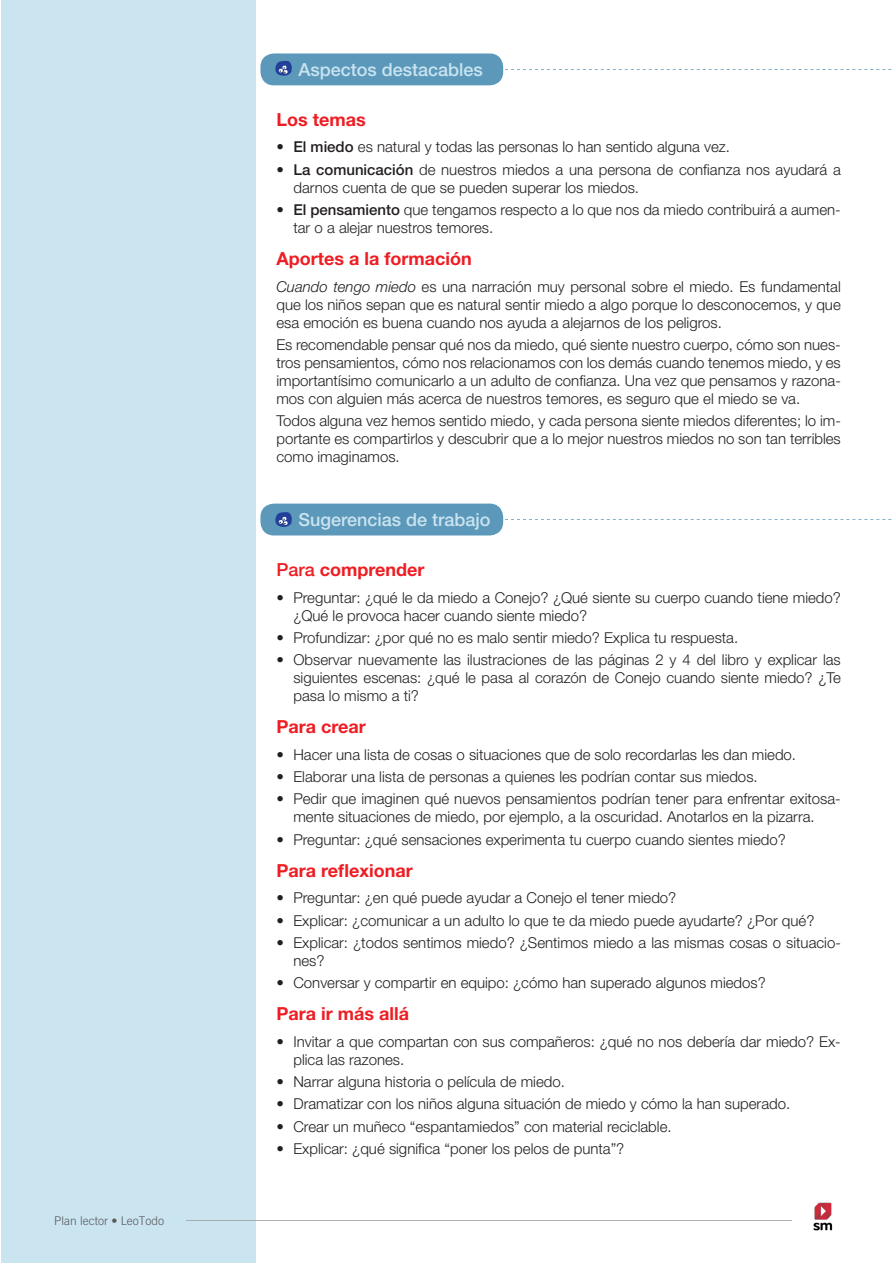
<style>
.page{position:relative;width:893px;height:1263px;background:#fff}
.page>*{position:absolute;margin:0;border:0;box-sizing:border-box;transform-origin:0 0}
.t1{font:700 18px "Helvetica Neue LT Std";color:#ee1d23}
.t2{font:500 18px "Helvetica Neue LT Std";color:#cae4f0}
.t3{font:300 15px/18px "Helvetica Neue LT Std";color:#231f20}
.t4{font:300 12px "Trade Gothic";color:#57585a}
.s1{font-weight:500}
.s2{font-style:italic}
</style>
<div class="page">
<div style="left:1px;top:0;width:254px;height:1263px;background:#cae4f0"></div>
<div style="left:260px;top:53px;width:243px;height:32px;background:#5b98ba;border-radius:14px"></div>
<svg style="left:275px;top:61px;width:616px;height:15px"></svg>
<div style="left:260px;top:504px;width:243px;height:31px;background:#5b98ba;border-radius:14px"></div>
<svg style="left:275px;top:512px;width:617px;height:15px"></svg>
<hr style="left:255px;top:1220px;width:536px;height:1px;background:#b1b2b5">
<hr style="left:186px;top:1220px;width:69px;height:1px;background:#a5abb1">
<img style="left:813px;top:1202px;width:20px;height:29px">
<p class="t4" style="left:54px;top:1213px;width:112px">Plan lector • LeoTodo</p>
<p class="t2" style="left:299px;top:59px;width:186px">Aspectos destacables</p>
<p class="t1" style="left:276px;top:108px;width:91px">Los temas</p>
<p class="t3" style="left:276px;top:138px;width:455px">• <span class="s1">El miedo</span> es natural y todas las personas lo han sentido alguna vez.</p>
<p class="t3" style="left:293px;top:160px;width:549px;text-indent:-17px">• <span class="s1">La comunicación</span> de nuestros miedos a una persona de confianza nos ayudará a darnos cuenta de que se pueden superar los miedos.</p>
<p class="t3" style="left:293px;top:200px;width:549px;text-indent:-17px">• <span class="s1">El pensamiento</span> que tengamos respecto a lo que nos da miedo contribuirá a aumen&shy;tar o a alejar nuestros temores.</p>
<p class="t1" style="left:276px;top:247px;width:197px">Aportes a la formación</p>
<p class="t3" style="left:276px;top:277px;width:566px;text-align:justify"><span class="s2">Cuando tengo miedo</span> es una narración muy personal sobre el miedo. Es fundamental que los niños sepan que es natural sentir miedo a algo porque lo desconocemos, y que esa emoción es buena cuando nos ayuda a alejarnos de los peligros.</p>
<p class="t3" style="left:276px;top:335px;width:566px;text-align:justify">Es recomendable pensar qué nos da miedo, qué siente nuestro cuerpo, cómo son nues&shy;tros pensamientos, cómo nos relacionamos con los demás cuando tenemos miedo, y es importantísimo comunicarlo a un adulto de confianza. Una vez que pensamos y razona&shy;mos con alguien más acerca de nuestros temores, es seguro que el miedo se va.</p>
<p class="t3" style="left:276px;top:411px;width:566px;text-align:justify">Todos alguna vez hemos sentido miedo, y cada persona siente miedos diferentes; lo im&shy;portante es compartirlos y descubrir que a lo mejor nuestros miedos no son tan terribles como imaginamos.</p>
<p class="t2" style="left:299px;top:509px;width:194px">Sugerencias de trabajo</p>
<p class="t1" style="left:276px;top:558px;width:150px"><span class="s1">Para</span> comprender</p>
<p class="t3" style="left:293px;top:588px;width:549px;text-indent:-17px">• Preguntar: ¿qué le da miedo a Conejo? ¿Qué siente su cuerpo cuando tiene miedo? ¿Qué le provoca hacer cuando siente miedo?</p>
<p class="t3" style="left:276px;top:628px;width:463px">• Profundizar: ¿por qué no es malo sentir miedo? Explica tu respuesta.</p>
<p class="t3" style="left:293px;top:650px;width:549px;text-align:justify;text-indent:-17px">• Observar nuevamente las ilustraciones de las páginas 2 y 4 del libro y explicar las siguientes escenas: ¿qué le pasa al corazón de Conejo cuando siente miedo? ¿Te pasa lo mismo a ti?</p>
<p class="t1" style="left:276px;top:716px;width:91px">Para crear</p>
<p class="t3" style="left:276px;top:745px;width:521px">• Hacer una lista de cosas o situaciones que de solo recordarlas les dan miedo.</p>
<p class="t3" style="left:276px;top:767px;width:483px">• Elaborar una lista de personas a quienes les podrían contar sus miedos.</p>
<p class="t3" style="left:293px;top:790px;width:549px;text-indent:-17px">• Pedir que imaginen qué nuevos pensamientos podrían tener para enfrentar exitosa&shy;mente situaciones de miedo, por ejemplo, a la oscuridad. Anotarlos en la pizarra.</p>
<p class="t3" style="left:276px;top:830px;width:511px">• Preguntar: ¿qué sensaciones experimenta tu cuerpo cuando sientes miedo?</p>
<p class="t1" style="left:276px;top:859px;width:138px">Para reflexionar</p>
<p class="t3" style="left:276px;top:889px;width:401px">• Preguntar: ¿en qué puede ayudar a Conejo el tener miedo?</p>
<p class="t3" style="left:276px;top:911px;width:540px">• Explicar: ¿comunicar a un adulto lo que te da miedo puede ayudarte? ¿Por qué?</p>
<p class="t3" style="left:293px;top:933px;width:549px;text-indent:-17px">• Explicar: ¿todos sentimos miedo? ¿Sentimos miedo a las mismas cosas o situacio&shy;nes?</p>
<p class="t3" style="left:276px;top:973px;width:491px">• Conversar y compartir en equipo: ¿cómo han superado algunos miedos?</p>
<p class="t1" style="left:276px;top:1003px;width:134px">Para ir más allá</p>
<p class="t3" style="left:293px;top:1032px;width:549px;text-indent:-17px">• Invitar a que compartan con sus compañeros: ¿qué no nos debería dar miedo? Ex&shy;plica las razones.</p>
<p class="t3" style="left:276px;top:1072px;width:290px">• Narrar alguna historia o película de miedo.</p>
<p class="t3" style="left:276px;top:1094px;width:515px">• Dramatizar con los niños alguna situación de miedo y cómo la han superado.</p>
<p class="t3" style="left:276px;top:1117px;width:397px">• Crear un muñeco “espantamiedos” con material reciclable.</p>
<p class="t3" style="left:276px;top:1139px;width:349px">• Explicar: ¿qué significa “poner los pelos de punta”?</p>
</div>
